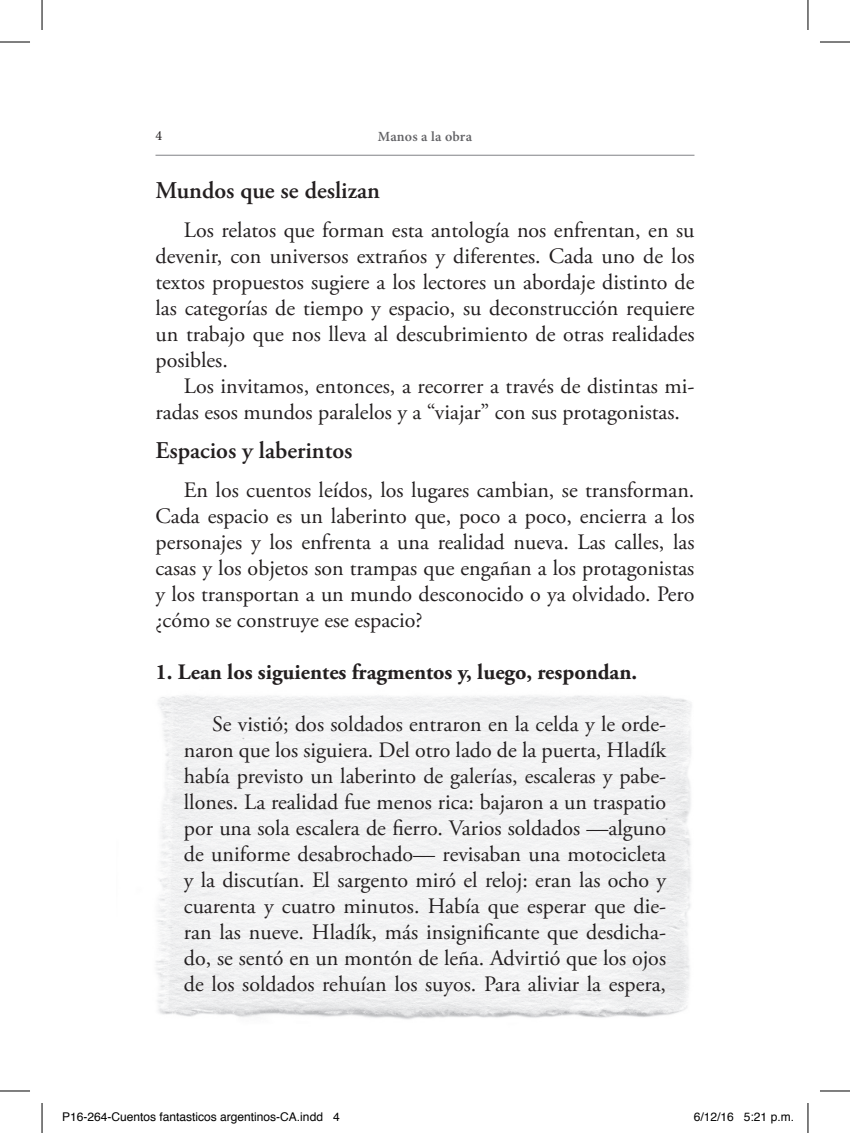
<style>
.page{position:relative;width:850px;height:1133px;background:#fff}
.page>*{position:absolute;margin:0;border:0;box-sizing:border-box;transform-origin:0 0}
.t1{font:600 24px "Adobe Garamond Pro";color:#231f20}
.t2{font:22px/26px "Adobe Garamond Pro";color:#231f20;text-align:justify}
.t3{font:700 22px "Adobe Garamond Pro";color:#231f20}
.t4{font:600 14px "Minion Pro";letter-spacing:.01em;color:#636366}
.t5{font:14px "Minion Pro";color:#231f20}
.t6{font:12px "Helvetica";color:#000}
</style>
<div class="page">
<hr style="left:155px;top:155px;width:539px;height:1px;background:#808285">
<hr style="left:0;top:42px;width:30px;height:1px;background:#000">
<hr style="left:819px;top:42px;width:30px;height:1px;background:#000">
<hr style="left:0;top:1090px;width:30px;height:1px;background:#000">
<hr style="left:819px;top:1090px;width:30px;height:1px;background:#000">
<hr style="left:42px;top:0;width:1px;height:30px;background:#000">
<hr style="left:42px;top:1103px;width:1px;height:30px;background:#000">
<hr style="left:807px;top:0;width:1px;height:30px;background:#000">
<hr style="left:807px;top:1103px;width:1px;height:30px;background:#000">
<p class="t5" style="left:155px;top:127px;width:8px">4</p>
<p class="t4" style="left:378px;top:128px;width:96px">Manos a la obra</p>
<p class="t1" style="left:155px;top:177px;width:226px">Mundos que se deslizan</p>
<p class="t2" style="left:155px;top:218px;width:540px;text-indent:28px">Los relatos que forman esta antología nos enfrentan, en su devenir, con universos extraños y diferentes. Cada uno de los textos propuestos sugiere a los lectores un abordaje distinto de las categorías de tiempo y espacio, su deconstrucción requiere un trabajo que nos lleva al descubrimiento de otras realidades posibles.</p>
<p class="t2" style="left:155px;top:374px;width:540px;text-indent:28px">Los invitamos, entonces, a recorrer a través de distintas mi&shy;radas esos mundos paralelos y a “viajar” con sus protagonistas.</p>
<p class="t1" style="left:155px;top:437px;width:198px">Espacios y laberintos</p>
<p class="t2" style="left:155px;top:478px;width:540px;text-indent:28px">En los cuentos leídos, los lugares cambian, se transforman.<br>Cada espacio es un laberinto que, poco a poco, encierra a los personajes y los enfrenta a una realidad nueva. Las calles, las casas y los objetos son trampas que engañan a los protagonistas y los transportan a un mundo desconocido o ya olvidado. Pero ¿cómo se construye ese espacio?</p>
<p class="t3" style="left:155px;top:659px;width:483px">1. Lean los siguientes fragmentos y, luego, respondan.</p>
<p class="t2" style="left:184px;top:712px;width:483px;text-indent:28px">Se vistió; dos soldados entraron en la celda y le orde&shy;naron que los siguiera. Del otro lado de la puerta, Hladík había previsto un laberinto de galerías, escaleras y pabe&shy;llones. La realidad fue menos rica: bajaron a un traspatio por una sola escalera de fierro. Varios soldados —alguno de uniforme desabrochado— revisaban una motocicleta y la discutían. El sargento miró el reloj: eran las ocho y cuarenta y cuatro minutos. Había que esperar que die&shy;ran las nueve. Hladík, más insignificante que desdicha&shy;do, se sentó en un montón de leña. Advirtió que los ojos de los soldados rehuían los suyos. Para aliviar la espera,</p>
<p class="t6" style="left:62px;top:1107px;width:279px">P16-264-Cuentos fantasticos argentinos-CA.indd 4</p>
<p class="t6" style="left:693px;top:1107px;width:102px">6/12/16 5:21 p.m.</p>
</div>
